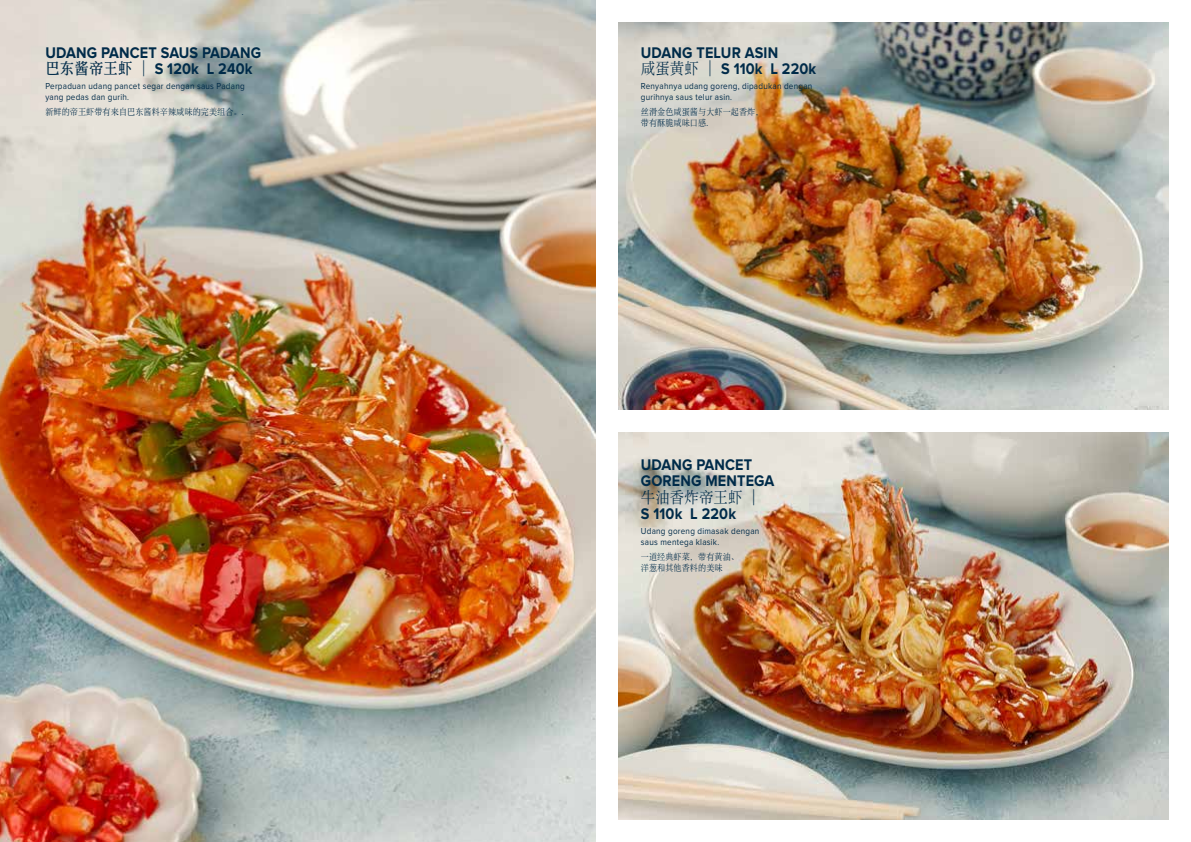
<style>
.page{position:relative;width:1191px;height:842px;background:#fff}
.page>*{position:absolute;margin:0;border:0;box-sizing:border-box;transform-origin:0 0}
.t1{font:700 16px/16px "Proxima Nova";letter-spacing:.01em;color:#002b49;scale:.9 1}
.t2{font:16px "Sim Song";letter-spacing:.01em;color:#002b49;scale:.9 1}
.t3{font:9px/11px "Proxima Nova";letter-spacing:.03em;color:#002b49;scale:.9 1}
.t4{font:9px/11px "Sim Song";letter-spacing:.01em;color:#002b49;scale:.9 1}
.s1{font-family:"Sim Song"}
.s2{font-family:"Sim Song";font-weight:400}
</style>
<div class="page">
<img style="left:0;top:0;width:595px;height:842px">
<img style="left:618px;top:432px;width:550px;height:387px">
<img style="left:618px;top:23px;width:550px;height:387px">
<h1 class="t1" style="left:45px;top:45px;width:241px">UDANG PANCET SAUS PADANG<span class="s1">巴东酱帝王虾</span> <span class="s2">|</span> S 120k L 240k</h1>
<p class="t3" style="left:45px;top:81px;width:223px">Perpaduan udang pancet segar dengan saus Padang yang pedas dan gurih.</p>
<p class="t4" style="left:45px;top:106px;width:224px">新鲜的帝王虾带有来自巴东酱料辛辣咸味的完美组合。.</p>
<h1 class="t1" style="left:641px;top:45px;width:196px">UDANG TELUR ASIN<br><span class="s2">咸蛋黄虾 |</span> S 110k L 220k</h1>
<p class="t3" style="left:641px;top:81px;width:192px">Renyahnya udang goreng, dipadukan dengan gurihnya saus telur asin.</p>
<p class="t4" style="left:641px;top:106px;width:138px">丝滑金色咸蛋酱与大虾一起香炸，带有酥脆咸味口感.</p>
<h1 class="t1" style="left:641px;top:457px;width:150px">UDANG PANCET<br>GORENG MENTEGA</h1>
<h1 class="t2" style="left:641px;top:489px;width:131px">牛油香炸帝王虾 |</h1>
<h1 class="t1" style="left:641px;top:505px;width:107px">S 110k L 220k</h1>
<p class="t3" style="left:641px;top:525px;width:133px">Udang goreng dimasak dengan saus mentega klasik.</p>
<p class="t4" style="left:641px;top:551px;width:110px">一道经典虾菜，带有黄油、洋葱和其他香料的美味</p>
</div>
